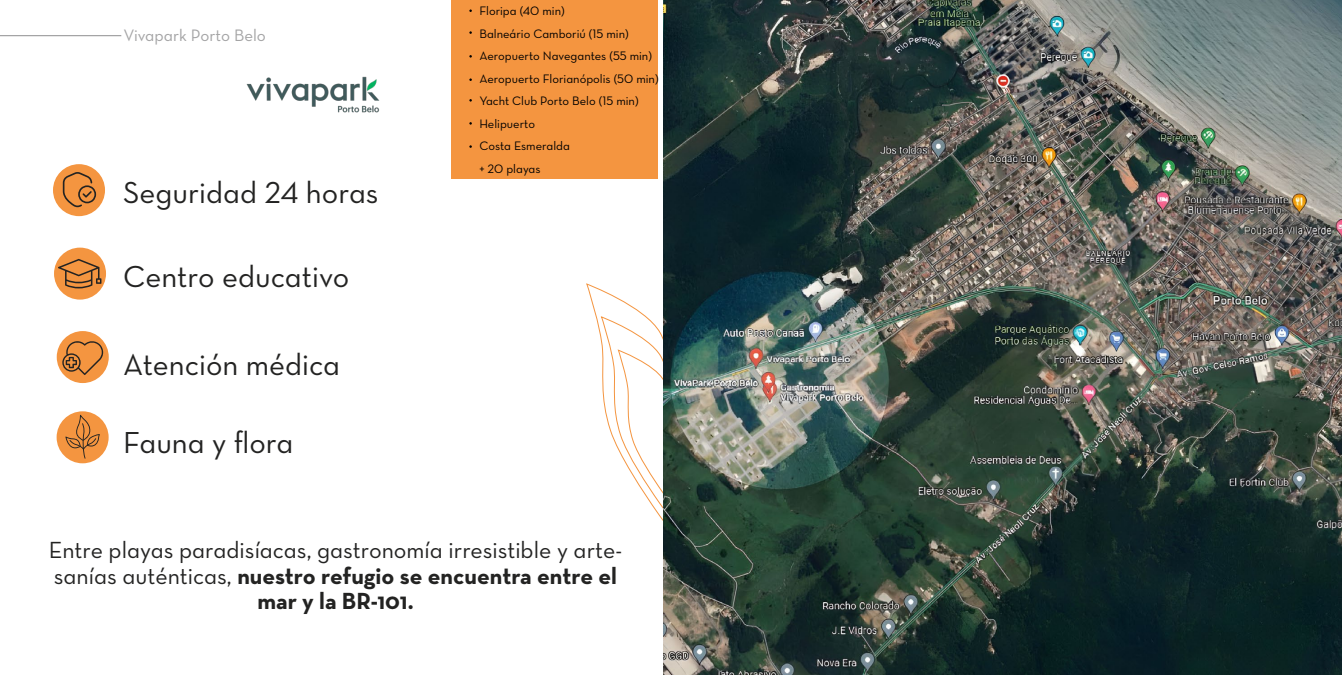
<style>
.page{position:relative;width:1342px;height:675px;background:#fff}
.page>*{position:absolute;margin:0;border:0;box-sizing:border-box;transform-origin:0 0}
.t1{font:30.88px "Neutra Text Book Alt";color:#232322}
.t2{font:700 23.75px/25.6px "Neutra Text";color:#232322;text-align:center}
.t3{font:23.75px "Neutra Text Book Alt";color:#232322}
.t4{font:16.88px "Neutra Text Book Alt";color:#a4a4a5}
.t5{font:12.5px/22.5px "Neutra Text Book Alt";color:#000}
.s1{font-family:"Neutra Text Book Alt";font-weight:400}
</style>
<div class="page">
<hr style="left:0;top:35px;width:121px;height:1px;background:#a4a4a5">
<img style="left:246px;top:76px;width:134px;height:37px">
<svg style="left:586px;top:284px;width:77px;height:237px"></svg>
<div style="left:53px;top:164px;width:52px;height:52px;background:#f49540;border-radius:50%"></div>
<svg style="left:63px;top:172px;width:33px;height:35px"></svg>
<div style="left:57px;top:331px;width:52px;height:52px;background:#f49540;border-radius:50%"></div>
<svg style="left:62px;top:340px;width:41px;height:35px"></svg>
<div style="left:54px;top:248px;width:52px;height:52px;background:#f49540;border-radius:50%"></div>
<svg style="left:58px;top:259px;width:43px;height:29px"></svg>
<div style="left:57px;top:411px;width:52px;height:52px;background:#f49540;border-radius:50%"></div>
<svg style="left:65px;top:415px;width:35px;height:44px"></svg>
<div style="left:451px;top:0;width:207px;height:179px;background:#f49540"></div>
<img style="left:663px;top:0;width:678px;height:675px">
<svg style="left:0;top:36px;width:83px;height:1px"></svg>
<h3 class="t4" style="left:123px;top:25px;width:144px">Vivapark Porto Belo</h3>
<h1 class="t1" style="left:123px;top:174px;width:257px">Seguridad 24 horas</h1>
<h1 class="t1" style="left:123px;top:258px;width:228px">Centro educativo</h1>
<h1 class="t1" style="left:123px;top:346px;width:218px">Atención médica</h1>
<h1 class="t1" style="left:123px;top:424px;width:172px">Fauna y flora</h1>
<p class="t5" style="left:479px;top:0;width:181px">Floripa (40 min)<br>Balneário Camboriú (15 min)<br>Aeropuerto Navegantes (55 min)<br>Aeropuerto Florianópolis (50 min)<br>Yacht Club Porto Belo (15 min)<br>Helipuerto<br>Costa Esmeralda<br>+ 20 playas</p>
<h2 class="t3" style="left:49px;top:536px;width:575px">Entre playas paradisíacas, gastronomía irresistible y arte-</h2>
<h2 class="t2" style="left:54px;top:562px;width:564px"><span class="s1">sanías auténticas,</span> nuestro refugio se encuentra entre el mar y la BR-101.</h2>
</div>
